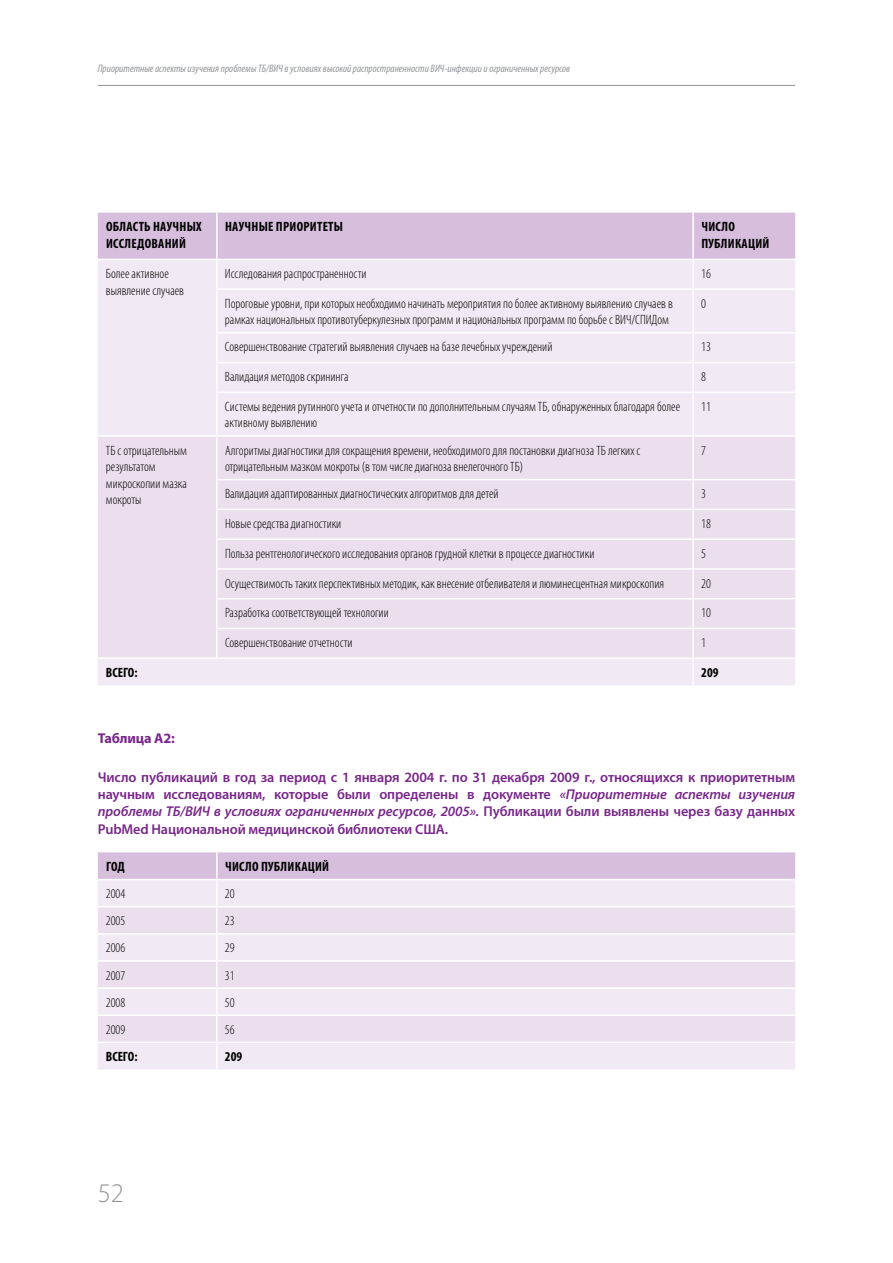
<style>
.page{position:relative;width:893px;height:1263px;background:#fff}
.page>*{position:absolute;margin:0;border:0;box-sizing:border-box;transform-origin:0 0}
.t1{font:300 27px "Myriad Pro";color:#939598}
.t2{font:600 14.25px/17.2px "Myriad Pro";letter-spacing:-.01em;color:#78278b;text-align:justify}
.t3{font:700 14.25px "Myriad Pro";letter-spacing:-.01em;color:#78278b}
.t4{font:300 condensed 13.5px/16.5px "Myriad Pro";color:#000}
.t5{font:700 condensed 13.5px/16.5px "Myriad Pro";letter-spacing:.02em;color:#000}
.t6{font:700 condensed 13.5px/16.5px "Myriad Pro";letter-spacing:.04em;color:#000}
.t7{font:italic condensed 10.8px "Myriad Pro";color:#939598}
.s1{font-style:italic}
</style>
<div class="page">
<hr style="left:98px;top:85px;width:697px;height:1px;background:#939598">
<div style="left:98px;top:213px;width:697px;height:46px;background:#d6bedc"></div>
<div style="left:98px;top:260px;width:697px;height:425px;background:#f1e9f3"></div>
<div style="left:98px;top:437px;width:697px;height:220px;background:#ebdfee"></div>
<hr style="left:216px;top:213px;width:2px;height:46px;background:#fff">
<hr style="left:692px;top:213px;width:2px;height:46px;background:#fff">
<hr style="left:216px;top:260px;width:2px;height:28px;background:#fff">
<hr style="left:692px;top:260px;width:2px;height:28px;background:#fff">
<hr style="left:216px;top:288px;width:477px;height:2px;background:#fff">
<hr style="left:216px;top:290px;width:2px;height:42px;background:#fff">
<hr style="left:693px;top:288px;width:102px;height:2px;background:#fff">
<hr style="left:692px;top:290px;width:2px;height:42px;background:#fff">
<hr style="left:216px;top:332px;width:477px;height:2px;background:#fff">
<hr style="left:216px;top:334px;width:2px;height:28px;background:#fff">
<hr style="left:693px;top:332px;width:102px;height:2px;background:#fff">
<hr style="left:692px;top:334px;width:2px;height:28px;background:#fff">
<hr style="left:216px;top:362px;width:477px;height:1px;background:#fff">
<hr style="left:216px;top:363px;width:2px;height:29px;background:#fff">
<hr style="left:693px;top:362px;width:102px;height:1px;background:#fff">
<hr style="left:692px;top:363px;width:2px;height:29px;background:#fff">
<hr style="left:216px;top:392px;width:477px;height:1px;background:#fff">
<hr style="left:216px;top:393px;width:2px;height:42px;background:#fff">
<hr style="left:693px;top:392px;width:102px;height:1px;background:#fff">
<hr style="left:692px;top:393px;width:2px;height:42px;background:#fff">
<hr style="left:98px;top:435px;width:119px;height:2px;background:#fff">
<hr style="left:217px;top:435px;width:476px;height:2px;background:#fff">
<hr style="left:216px;top:437px;width:2px;height:42px;background:#fff">
<hr style="left:693px;top:435px;width:102px;height:2px;background:#fff">
<hr style="left:692px;top:437px;width:2px;height:42px;background:#fff">
<hr style="left:216px;top:479px;width:477px;height:1px;background:#fff">
<hr style="left:216px;top:480px;width:2px;height:29px;background:#fff">
<hr style="left:693px;top:479px;width:102px;height:1px;background:#fff">
<hr style="left:692px;top:480px;width:2px;height:29px;background:#fff">
<hr style="left:216px;top:509px;width:477px;height:1px;background:#fff">
<hr style="left:216px;top:510px;width:2px;height:28px;background:#fff">
<hr style="left:693px;top:509px;width:102px;height:1px;background:#fff">
<hr style="left:692px;top:510px;width:2px;height:28px;background:#fff">
<hr style="left:216px;top:538px;width:477px;height:2px;background:#fff">
<hr style="left:216px;top:540px;width:2px;height:28px;background:#fff">
<hr style="left:693px;top:538px;width:102px;height:2px;background:#fff">
<hr style="left:692px;top:540px;width:2px;height:28px;background:#fff">
<hr style="left:216px;top:568px;width:477px;height:2px;background:#fff">
<hr style="left:216px;top:570px;width:2px;height:28px;background:#fff">
<hr style="left:693px;top:568px;width:102px;height:2px;background:#fff">
<hr style="left:692px;top:570px;width:2px;height:28px;background:#fff">
<hr style="left:216px;top:598px;width:477px;height:1px;background:#fff">
<hr style="left:216px;top:599px;width:2px;height:29px;background:#fff">
<hr style="left:693px;top:598px;width:102px;height:1px;background:#fff">
<hr style="left:692px;top:599px;width:2px;height:29px;background:#fff">
<hr style="left:216px;top:628px;width:477px;height:1px;background:#fff">
<hr style="left:216px;top:629px;width:2px;height:28px;background:#fff">
<hr style="left:693px;top:628px;width:102px;height:1px;background:#fff">
<hr style="left:692px;top:629px;width:2px;height:28px;background:#fff">
<hr style="left:98px;top:657px;width:119px;height:2px;background:#fff">
<hr style="left:217px;top:657px;width:476px;height:2px;background:#fff">
<hr style="left:693px;top:657px;width:102px;height:2px;background:#fff">
<hr style="left:692px;top:659px;width:2px;height:26px;background:#fff">
<svg style="left:98px;top:852px;width:697px;height:27px;background:#d6bfdc"></svg>
<div style="left:98px;top:880px;width:697px;height:189px;background:#f1e9f3"></div>
<svg style="left:98px;top:907px;width:697px;height:134px;background:#ede3f0"></svg>
<hr style="left:216px;top:852px;width:2px;height:27px;background:#fff">
<hr style="left:216px;top:880px;width:2px;height:26px;background:#fff">
<hr style="left:98px;top:906px;width:119px;height:1px;background:#fff">
<hr style="left:217px;top:906px;width:578px;height:1px;background:#fff">
<hr style="left:216px;top:907px;width:2px;height:26px;background:#fff">
<hr style="left:98px;top:933px;width:119px;height:1px;background:#fff">
<hr style="left:217px;top:933px;width:578px;height:1px;background:#fff">
<hr style="left:216px;top:934px;width:2px;height:26px;background:#fff">
<hr style="left:98px;top:960px;width:119px;height:2px;background:#fff">
<hr style="left:217px;top:960px;width:578px;height:2px;background:#fff">
<hr style="left:216px;top:962px;width:2px;height:25px;background:#fff">
<hr style="left:98px;top:987px;width:119px;height:2px;background:#fff">
<hr style="left:217px;top:987px;width:578px;height:2px;background:#fff">
<hr style="left:216px;top:989px;width:2px;height:25px;background:#fff">
<hr style="left:98px;top:1014px;width:119px;height:2px;background:#fff">
<hr style="left:217px;top:1014px;width:578px;height:2px;background:#fff">
<hr style="left:216px;top:1016px;width:2px;height:25px;background:#fff">
<hr style="left:98px;top:1041px;width:119px;height:2px;background:#fff">
<hr style="left:217px;top:1041px;width:578px;height:2px;background:#fff">
<hr style="left:216px;top:1043px;width:2px;height:26px;background:#fff">
<p class="t7" style="left:98px;top:62px;width:474px">Приоритетные аспекты изучения проблемы ТБ/ВИЧ в условиях высокой распространенности ВИЧ-инфекции и ограниченных ресурсов</p>
<p class="t5" style="left:106px;top:218px;width:97px">Область научных исследований</p>
<p class="t5" style="left:225px;top:218px;width:119px">Научные приоритеты</p>
<p class="t6" style="left:701px;top:218px;width:70px">Число публикаций</p>
<p class="t4" style="left:106px;top:266px;width:80px">Более активное выявление случаев</p>
<p class="t4" style="left:225px;top:266px;width:143px">Исследования распространенности</p>
<p class="t4" style="left:701px;top:266px;width:11px">16</p>
<p class="t4" style="left:225px;top:295px;width:449px">Пороговые уровни, при которых необходимо начинать мероприятия по более активному выявлению случаев в рамках национальных противотуберкулезных программ и национальных программ по борьбе с ВИЧ/СПИДом</p>
<p class="t4" style="left:701px;top:295px;width:6px">0</p>
<p class="t4" style="left:225px;top:339px;width:329px">Совершенствование стратегий выявления случаев на базе лечебных учреждений</p>
<p class="t4" style="left:701px;top:339px;width:11px">13</p>
<p class="t4" style="left:225px;top:369px;width:125px">Валидация методов скрининга</p>
<p class="t4" style="left:701px;top:369px;width:6px">8</p>
<p class="t4" style="left:225px;top:399px;width:457px">Системы ведения рутинного учета и отчетности по дополнительным случаям ТБ, обнаруженных благодаря более активному выявлению</p>
<p class="t4" style="left:701px;top:399px;width:11px">11</p>
<p class="t4" style="left:106px;top:442px;width:83px">ТБ с отрицательным результатом микроскопии мазка мокроты</p>
<p class="t4" style="left:225px;top:442px;width:417px">Алгоритмы диагностики для сокращения времени, необходимого для постановки диагноза ТБ легких с отрицательным мазком мокроты (в том числе диагноза внелегочного ТБ)</p>
<p class="t4" style="left:701px;top:442px;width:6px">7</p>
<p class="t4" style="left:225px;top:486px;width:275px">Валидация адаптированных диагностических алгоритмов для детей</p>
<p class="t4" style="left:701px;top:486px;width:6px">3</p>
<p class="t4" style="left:225px;top:516px;width:118px">Новые средства диагностики</p>
<p class="t4" style="left:701px;top:516px;width:11px">18</p>
<p class="t4" style="left:225px;top:545px;width:371px">Польза рентгенологического исследования органов грудной клетки в процессе диагностики</p>
<p class="t4" style="left:701px;top:545px;width:6px">5</p>
<p class="t4" style="left:225px;top:575px;width:441px">Осуществимость таких перспективных методик, как внесение отбеливателя и люминесцентная микроскопия</p>
<p class="t4" style="left:701px;top:575px;width:11px">20</p>
<p class="t4" style="left:225px;top:605px;width:165px">Разработка соответствующей технологии</p>
<p class="t4" style="left:701px;top:605px;width:11px">10</p>
<p class="t4" style="left:225px;top:635px;width:129px">Совершенствование отчетности</p>
<p class="t4" style="left:701px;top:635px;width:6px">1</p>
<p class="t5" style="left:106px;top:664px;width:33px">ВСЕГО:</p>
<p class="t5" style="left:701px;top:664px;width:19px">209</p>
<p class="t3" style="left:98px;top:729px;width:79px">Таблица A2:</p>
<p class="t2" style="left:98px;top:768px;width:699px">Число публикаций в год за период с 1 января 2004 г. по 31 декабря 2009 г., относящихся к приоритетным научным исследованиям, которые были определены в документе <span class="s1">«Приоритетные аспекты изучения проблемы ТБ/ВИЧ в условиях ограниченных ресурсов, 2005».</span> Публикации были выявлены через базу данных PubMed Национальной медицинской библиотеки США.</p>
<p class="t5" style="left:106px;top:858px;width:20px">Год</p>
<p class="t6" style="left:225px;top:858px;width:106px">Число публикаций</p>
<p class="t4" style="left:106px;top:886px;width:21px">2004</p>
<p class="t4" style="left:225px;top:886px;width:11px">20</p>
<p class="t4" style="left:106px;top:913px;width:21px">2005</p>
<p class="t4" style="left:225px;top:913px;width:11px">23</p>
<p class="t4" style="left:106px;top:940px;width:21px">2006</p>
<p class="t4" style="left:225px;top:940px;width:11px">29</p>
<p class="t4" style="left:106px;top:967px;width:21px">2007</p>
<p class="t4" style="left:225px;top:967px;width:11px">31</p>
<p class="t4" style="left:106px;top:994px;width:21px">2008</p>
<p class="t4" style="left:225px;top:994px;width:11px">50</p>
<p class="t4" style="left:106px;top:1021px;width:21px">2009</p>
<p class="t4" style="left:225px;top:1021px;width:11px">56</p>
<p class="t5" style="left:106px;top:1048px;width:33px">ВСЕГО:</p>
<p class="t5" style="left:225px;top:1048px;width:19px">209</p>
<h1 class="t1" style="left:98px;top:1178px;width:28px">52</h1>
</div>
